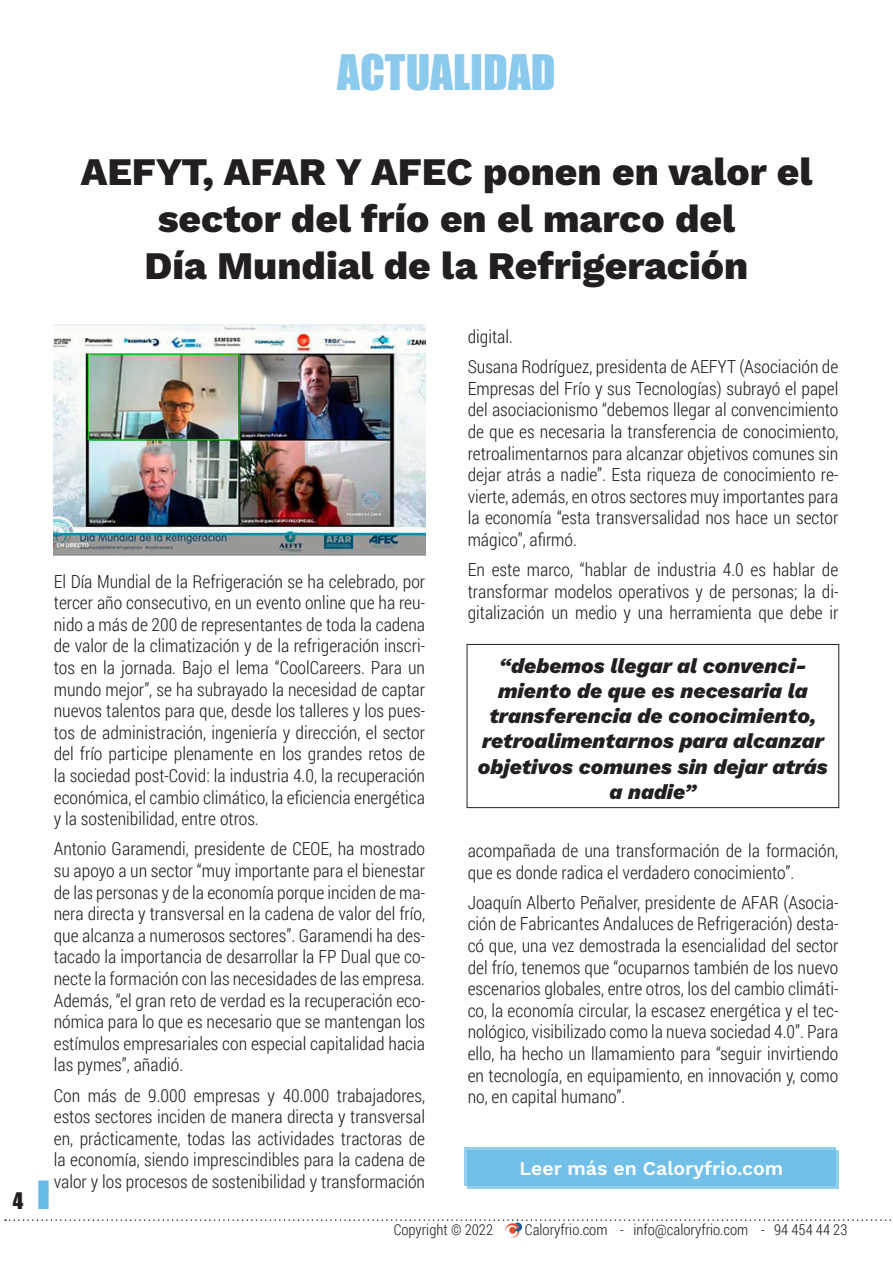
<style>
.page{position:relative;width:893px;height:1263px;background:#fff}
.page>*{position:absolute;margin:0;border:0;box-sizing:border-box;transform-origin:0 0}
.t1{font:45px "Impact";color:#8bcaec}
.t2{font:800 39px/46.8px "Work Sans";color:#231f20;text-align:center}
.t3{font:italic 800 21px/25.2px "Work Sans";color:#231f20;text-align:center}
.t4{font:21px "Impact";color:#231f20}
.t5{font:600 19.5px "Work Sans";color:#fff}
.t6{font:300 18px/21.6px "Roboto Condensed";color:#231f20;text-align:justify}
.t7{font:300 15px "Roboto Condensed";color:#231f20}
</style>
<div class="page">
<svg style="left:38px;top:1180px;width:11px;height:29px"></svg>
<svg style="left:5px;top:1219px;width:886px;height:18px"></svg>
<img style="left:54px;top:324px;width:371px;height:231px">
<div style="left:467px;top:644px;width:372px;height:164px;border:1px solid #231f20"></div>
<div style="left:467px;top:1150px;width:371px;height:38px;background:linear-gradient(to right,#93ceed,#93ceed)"></div>
<svg style="left:465px;top:1147px;width:371px;height:38px;background:#74c0e8"></svg>
<p class="t4" style="left:13px;top:1184px;width:12px">4</p>
<p class="t1" style="left:337px;top:37px;width:220px">ACTUALIDAD</p>
<p class="t2" style="left:81px;top:147px;width:733px">AEFYT, AFAR Y AFEC ponen en valor el sector del frío en el marco del</p>
<p class="t2" style="left:144px;top:240px;width:605px">Día Mundial de la Refrigeración</p>
<p class="t6" style="left:54px;top:570px;width:373px">El Día Mundial de la Refrigeración se ha celebrado, por tercer año consecutivo, en un evento online que ha reu&shy;nido a más de 200 de representantes de toda la cadena de valor de la climatización y de la refrigeración inscri&shy;tos en la jornada. Bajo el lema “CoolCareers. Para un mundo mejor”, se ha subrayado la necesidad de captar nuevos talentos para que, desde los talleres y los pues&shy;tos de administración, ingeniería y dirección, el sector del frío participe plenamente en los grandes retos de la sociedad post-Covid: la industria 4.0, la recuperación económica, el cambio climático, la eficiencia energética y la sostenibilidad, entre otros.</p>
<p class="t6" style="left:54px;top:837px;width:373px">Antonio Garamendi, presidente de CEOE, ha mostrado su apoyo a un sector “muy importante para el bienestar de las personas y de la economía porque inciden de ma&shy;nera directa y transversal en la cadena de valor del frío, que alcanza a numerosos sectores”. Garamendi ha des&shy;tacado la importancia de desarrollar la FP Dual que co&shy;necte la formación con las necesidades de las empresa.<br>Además, “el gran reto de verdad es la recuperación eco&shy;nómica para lo que es necesario que se mantengan los estímulos empresariales con especial capitalidad hacia las pymes”, añadió.</p>
<p class="t6" style="left:54px;top:1084px;width:373px">Con más de 9.000 empresas y 40.000 trabajadores, estos sectores inciden de manera directa y transversal en, prácticamente, todas las actividades tractoras de la economía, siendo imprescindibles para la cadena de valor y los procesos de sostenibilidad y transformación</p>
<p class="t6" style="left:468px;top:325px;width:47px">digital.</p>
<p class="t6" style="left:468px;top:355px;width:372px">Susana Rodríguez, presidenta de AEFYT (Asociación de Empresas del Frío y sus Tecnologías) subrayó el papel del asociacionismo “debemos llegar al convencimiento de que es necesaria la transferencia de conocimiento, retroalimentarnos para alcanzar objetivos comunes sin dejar atrás a nadie”. Esta riqueza de conocimiento re&shy;vierte, además, en otros sectores muy importantes para la economía “esta transversalidad nos hace un sector mágico”, afirmó.</p>
<p class="t6" style="left:468px;top:558px;width:372px">En este marco, “hablar de industria 4.0 es hablar de transformar modelos operativos y de personas; la di&shy;gitalización un medio y una herramienta que debe ir</p>
<p class="t3" style="left:478px;top:652px;width:352px">“debemos llegar al convenci&shy;miento de que es necesaria la transferencia de conocimiento, retroalimentarnos para alcanzar objetivos comunes sin dejar atrás a nadie”</p>
<p class="t6" style="left:468px;top:839px;width:372px">acompañada de una transformación de la formación, que es donde radica el verdadero conocimiento”.</p>
<p class="t6" style="left:468px;top:891px;width:372px">Joaquín Alberto Peñalver, presidente de AFAR (Asocia&shy;ción de Fabricantes Andaluces de Refrigeración) desta&shy;có que, una vez demostrada la esencialidad del sector del frío, tenemos que “ocuparnos también de los nuevo escenarios globales, entre otros, los del cambio climáti&shy;co, la economía circular, la escasez energética y el tec&shy;nológico, visibilizado como la nueva sociedad 4.0”. Para ello, ha hecho un llamamiento para “seguir invirtiendo en tecnología, en equipamiento, en innovación y, como no, en capital humano”.</p>
<p class="t5" style="left:520px;top:1153px;width:265px">Leer más en Caloryfrio.com</p>
<p class="t7" style="left:394px;top:1219px;width:101px">Copyright © 2022</p>
<p class="t7" style="left:525px;top:1219px;width:324px">Caloryfrio.com - info@caloryfrio.com - 94 454 44 23</p>
</div>
